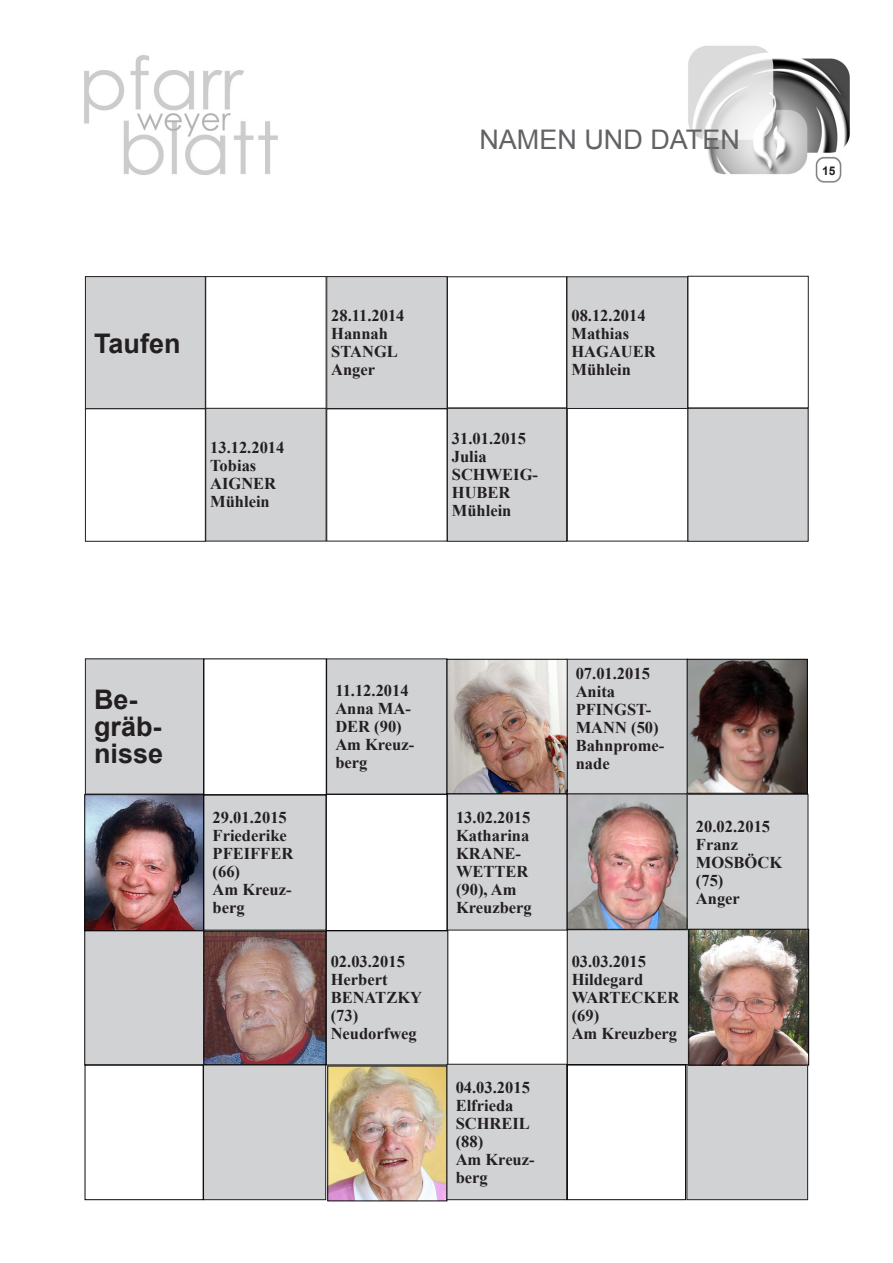
<style>
.page{position:relative;width:893px;height:1263px;background:#fff}
.page>*{position:absolute;margin:0;border:0;box-sizing:border-box;transform-origin:0 0}
.t1{font:700 27px/27px "Arial";color:#231f20}
.t2{font:27px "Arial";color:#636366}
.t3{font:700 16.5px/18px "Times New Roman";color:#231f20}
.t4{font:700 12px "Arial";color:#231f20}
</style>
<div class="page">
<img style="left:84px;top:45px;width:766px;height:138px">
<div style="left:447px;top:794px;width:120px;height:136px;background:#d1d2d4"></div>
<div style="left:204px;top:795px;width:122px;height:135px;background:#d1d2d4"></div>
<div style="left:327px;top:659px;width:120px;height:135px;background:#d1d2d4"></div>
<div style="left:326px;top:659px;width:121px;height:135px;border:1px solid #231f20"></div>
<div style="left:567px;top:659px;width:120px;height:135px;background:#d1d2d4"></div>
<div style="left:567px;top:659px;width:121px;height:135px;border:1px solid #231f20"></div>
<div style="left:687px;top:794px;width:121px;height:136px;background:#d1d2d4"></div>
<div style="left:687px;top:794px;width:121px;height:136px;border:1px solid #231f20"></div>
<div style="left:326px;top:931px;width:122px;height:134px;background:#d1d2d4"></div>
<div style="left:326px;top:930px;width:122px;height:135px;border:1px solid #080708"></div>
<div style="left:567px;top:930px;width:121px;height:134px;background:#d1d2d4"></div>
<div style="left:567px;top:929px;width:122px;height:136px;border:1px solid #080708"></div>
<div style="left:85px;top:659px;width:119px;height:135px;background:#d1d2d4"></div>
<div style="left:85px;top:659px;width:119px;height:135px;border:1px solid #231f20"></div>
<div style="left:85px;top:930px;width:119px;height:135px;background:#d1d2d4;border:1px solid #080708"></div>
<img style="left:569px;top:796px;width:116px;height:131px">
<div style="left:326px;top:794px;width:121px;height:137px;border:1px solid #060608"></div>
<img style="left:449px;top:661px;width:116px;height:131px">
<div style="left:447px;top:659px;width:120px;height:135px;border:1px solid #060608"></div>
<img style="left:206px;top:933px;width:118px;height:130px">
<div style="left:204px;top:931px;width:122px;height:134px;border:1px solid #080708"></div>
<div style="left:447px;top:277px;width:120px;height:131px;border:1px solid #231f20"></div>
<div style="left:567px;top:408px;width:121px;height:133px;border:1px solid #231f20"></div>
<div style="left:85px;top:277px;width:120px;height:132px;background:#d1d2d4"></div>
<div style="left:85px;top:276px;width:121px;height:133px;border:1px solid #231f20"></div>
<div style="left:327px;top:277px;width:120px;height:131px;background:#d1d2d4"></div>
<div style="left:327px;top:276px;width:120px;height:133px;border:1px solid #231f20"></div>
<div style="left:567px;top:277px;width:121px;height:131px;background:#d1d2d4"></div>
<div style="left:567px;top:277px;width:121px;height:132px;border:1px solid #231f20"></div>
<div style="left:688px;top:408px;width:120px;height:133px;background:#d1d2d4"></div>
<div style="left:206px;top:408px;width:120px;height:133px;background:#d1d2d4"></div>
<div style="left:447px;top:408px;width:120px;height:133px;background:#d1d2d4"></div>
<div style="left:447px;top:408px;width:120px;height:133px;border:1px solid #231f20"></div>
<div style="left:85px;top:409px;width:121px;height:132px;border:1px solid #231f20"></div>
<img style="left:87px;top:796px;width:115px;height:133px">
<div style="left:85px;top:794px;width:119px;height:137px;border:1px solid #060608"></div>
<img style="left:330px;top:1068px;width:115px;height:131px">
<img style="left:689px;top:661px;width:116px;height:130px">
<div style="left:687px;top:659px;width:120px;height:134px;border:1px solid #060608"></div>
<div style="left:447px;top:1064px;width:120px;height:136px;background:#d1d2d4"></div>
<div style="left:447px;top:1064px;width:120px;height:136px;border:1px solid #231f20"></div>
<div style="left:204px;top:1065px;width:122px;height:135px;background:#d1d2d4"></div>
<div style="left:203px;top:1065px;width:123px;height:135px;border:1px solid #231f20"></div>
<div style="left:687px;top:1064px;width:121px;height:136px;background:#d1d2d4"></div>
<div style="left:687px;top:1064px;width:121px;height:136px;border:1px solid #231f20"></div>
<img style="left:691px;top:931px;width:116px;height:132px">
<div style="left:689px;top:929px;width:120px;height:136px;border:1px solid #060608"></div>
<div style="left:567px;top:1065px;width:119px;height:135px;border:1px solid #060608"></div>
<h1 class="t2" style="left:479px;top:121px;width:20px">NAMEN</h1>
<h1 class="t2" style="left:584px;top:121px;width:20px">UND</h1>
<h1 class="t2" style="left:650px;top:121px;width:19px">DATEN</h1>
<h1 class="t1" style="left:94px;top:330px;width:88px">Taufen</h1>
<p class="t3" style="left:331px;top:306px;width:75px">28.11.2014<br>Hannah<br>STANGL<br>Anger</p>
<p class="t3" style="left:571px;top:306px;width:86px">08.12.2014<br>Mathias<br>HAGAUER<br>Mühlein</p>
<p class="t3" style="left:210px;top:438px;width:76px">13.12.2014<br>Tobias<br>AIGNER<br>Mühlein</p>
<p class="t3" style="left:452px;top:429px;width:88px">31.01.2015<br>Julia<br>SCHWEIG-<br>HUBER<br>Mühlein</p>
<p class="t4" style="left:822px;top:163px;width:15px">15</p>
<h1 class="t1" style="left:94px;top:687px;width:71px">Be&shy;gräb&shy;nisse</h1>
<p class="t3" style="left:213px;top:808px;width:82px">29.01.2015<br>Friederike<br>PFEIFFER (66)<br>Am Kreuz&shy;berg</p>
<p class="t3" style="left:335px;top:681px;width:80px">11.12.2014<br>Anna MA-<br>DER (90)<br>Am Kreuz&shy;berg</p>
<p class="t3" style="left:456px;top:808px;width:77px">13.02.2015<br>Katharina<br>KRANE-<br>WETTER (90), Am<br>Kreuzberg</p>
<p class="t3" style="left:576px;top:664px;width:90px">07.01.2015<br>Anita<br>PFINGST-<br>MANN (50)<br>Bahnprome&shy;nade</p>
<p class="t3" style="left:331px;top:952px;width:93px">02.03.2015<br>Herbert<br>BENATZKY (73)<br>Neudorfweg</p>
<p class="t3" style="left:572px;top:952px;width:109px">03.03.2015<br>Hildegard<br>WARTECKER (69)<br>Am Kreuzberg</p>
<p class="t3" style="left:456px;top:1077px;width:80px">04.03.2015<br>Elfrieda<br>SCHREIL (88)<br>Am Kreuz&shy;berg</p>
<p class="t3" style="left:696px;top:817px;width:88px">20.02.2015<br>Franz<br>MOSBÖCK (75)<br>Anger</p>
</div>
